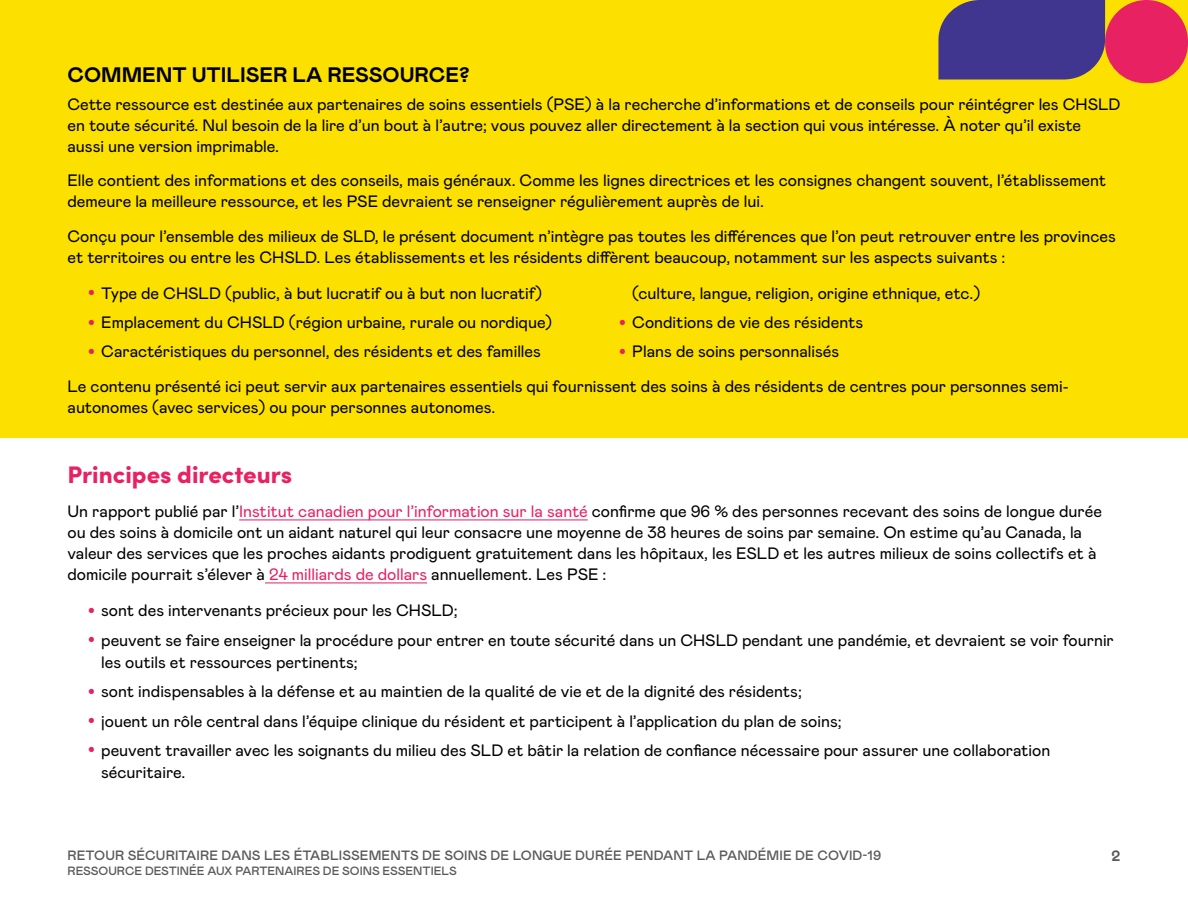
<style>
.page{position:relative;width:1188px;height:918px;background:#fff}
.page>*{position:absolute;margin:0;border:0;box-sizing:border-box;transform-origin:0 0}
.t1{font:900 24px "Sofia Pro";color:#e82163}
.t2{font:700 21px "Mabry Pro";color:#000}
.t3{font:16.5px/21px "Mabry Pro";color:#000}
.t4{font:700 15px "Mabry Pro";color:#58595b}
.t5{font:500 13.5px "Mabry Pro";letter-spacing:.01em;color:#58595b}
.t6{font:500 12px "Mabry Pro";color:#58595b}
.s1{font-family:"Arial";font-size:21px;color:#e82163}
.s2{color:#e82163}
</style>
<div class="page">
<div style="left:0;top:0;width:1188px;height:437px;background:#fce000"></div>
<div style="left:1105px;top:0;width:83px;height:83px;background:#e82163;border-radius:41px"></div>
<svg style="left:938px;top:0;width:167px;height:80px;background:#4b4086"></svg>
<hr style="left:239px;top:519px;width:349px;height:1px;background:#e82163">
<hr style="left:265px;top:582px;width:162px;height:1px;background:#e82163">
<p class="t2" style="left:68px;top:60px;width:403px">COMMENT UTILISER LA RESSOURCE?</p>
<p class="t3" style="left:68px;top:93px;width:1055px">Cette ressource est destinée aux partenaires de soins essentiels (PSE) à la recherche d’informations et de conseils pour réintégrer les CHSLD en toute sécurité. Nul besoin de la lire d’un bout à l’autre; vous pouvez aller directement à la section qui vous intéresse. À noter qu’il existe aussi une version imprimable.</p>
<p class="t3" style="left:68px;top:169px;width:1040px">Elle contient des informations et des conseils, mais généraux. Comme les lignes directrices et les consignes changent souvent, l’établissement demeure la meilleure ressource, et les PSE devraient se renseigner régulièrement auprès de lui.</p>
<p class="t3" style="left:68px;top:225px;width:1050px">Conçu pour l’ensemble des milieux de SLD, le présent document n’intègre pas toutes les différences que l’on peut retrouver entre les provinces et territoires ou entre les CHSLD. Les établissements et les résidents diffèrent beaucoup, notamment sur les aspects suivants :</p>
<p class="t3" style="left:88px;top:282px;width:456px"><span class="s1">•</span> Type de CHSLD (public, à but lucratif ou à but non lucratif)</p>
<p class="t3" style="left:88px;top:311px;width:466px"><span class="s1">•</span> Emplacement du CHSLD (région urbaine, rurale ou nordique)</p>
<p class="t3" style="left:88px;top:340px;width:455px"><span class="s1">•</span> Caractéristiques du personnel, des résidents et des familles</p>
<p class="t3" style="left:632px;top:282px;width:349px">(culture, langue, religion, origine ethnique, etc.)</p>
<p class="t3" style="left:619px;top:311px;width:246px"><span class="s1">•</span> Conditions de vie des résidents</p>
<p class="t3" style="left:68px;top:334px;width:1003px;line-height:34.5px;text-indent:551px"><span class="s1">•</span> Plans de soins personnalisés<br>Le contenu présenté ici peut servir aux partenaires essentiels qui fournissent des soins à des résidents de centres pour personnes semi-</p>
<p class="t3" style="left:68px;top:396px;width:429px">autonomes (avec services) ou pour personnes autonomes.</p>
<h1 class="t1" style="left:68px;top:455px;width:226px">Principes directeurs</h1>
<p class="t3" style="left:68px;top:500px;width:1036px">Un rapport publié par l’<span class="s2">Institut canadien pour l’information sur la santé</span> confirme que 96 % des personnes recevant des soins de longue durée ou des soins à domicile ont un aidant naturel qui leur consacre une moyenne de 38 heures de soins par semaine. On estime qu’au Canada, la valeur des services que les proches aidants prodiguent gratuitement dans les hôpitaux, les ESLD et les autres milieux de soins collectifs et à domicile pourrait s’élever à <span class="s2">24 milliards de dollars</span> annuellement. Les PSE :</p>
<p class="t3" style="left:88px;top:599px;width:372px"><span class="s1">•</span> sont des intervenants précieux pour les CHSLD;</p>
<p class="t3" style="left:101px;top:628px;width:1014px;line-height:22.5px;text-indent:-13px"><span class="s1">•</span> peuvent se faire enseigner la procédure pour entrer en toute sécurité dans un CHSLD pendant une pandémie, et devraient se voir fournir les outils et ressources pertinents;</p>
<p class="t3" style="left:88px;top:680px;width:716px"><span class="s1">•</span> sont indispensables à la défense et au maintien de la qualité de vie et de la dignité des résidents;</p>
<p class="t3" style="left:88px;top:709px;width:755px"><span class="s1">•</span> jouent un rôle central dans l’équipe clinique du résident et participent à l’application du plan de soins;</p>
<p class="t3" style="left:101px;top:738px;width:951px;line-height:22.5px;text-indent:-13px"><span class="s1">•</span> peuvent travailler avec les soignants du milieu des SLD et bâtir la relation de confiance nécessaire pour assurer une collaboration sécuritaire.</p>
<p class="t5" style="left:68px;top:846px;width:815px">RETOUR SÉCURITAIRE DANS LES ÉTABLISSEMENTS DE SOINS DE LONGUE DURÉE PENDANT LA PANDÉMIE DE COVID-19</p>
<p class="t6" style="left:68px;top:862px;width:391px">RESSOURCE DESTINÉE AUX PARTENAIRES DE SOINS ESSENTIELS</p>
<p class="t4" style="left:1112px;top:845px;width:10px">2</p>
</div>
